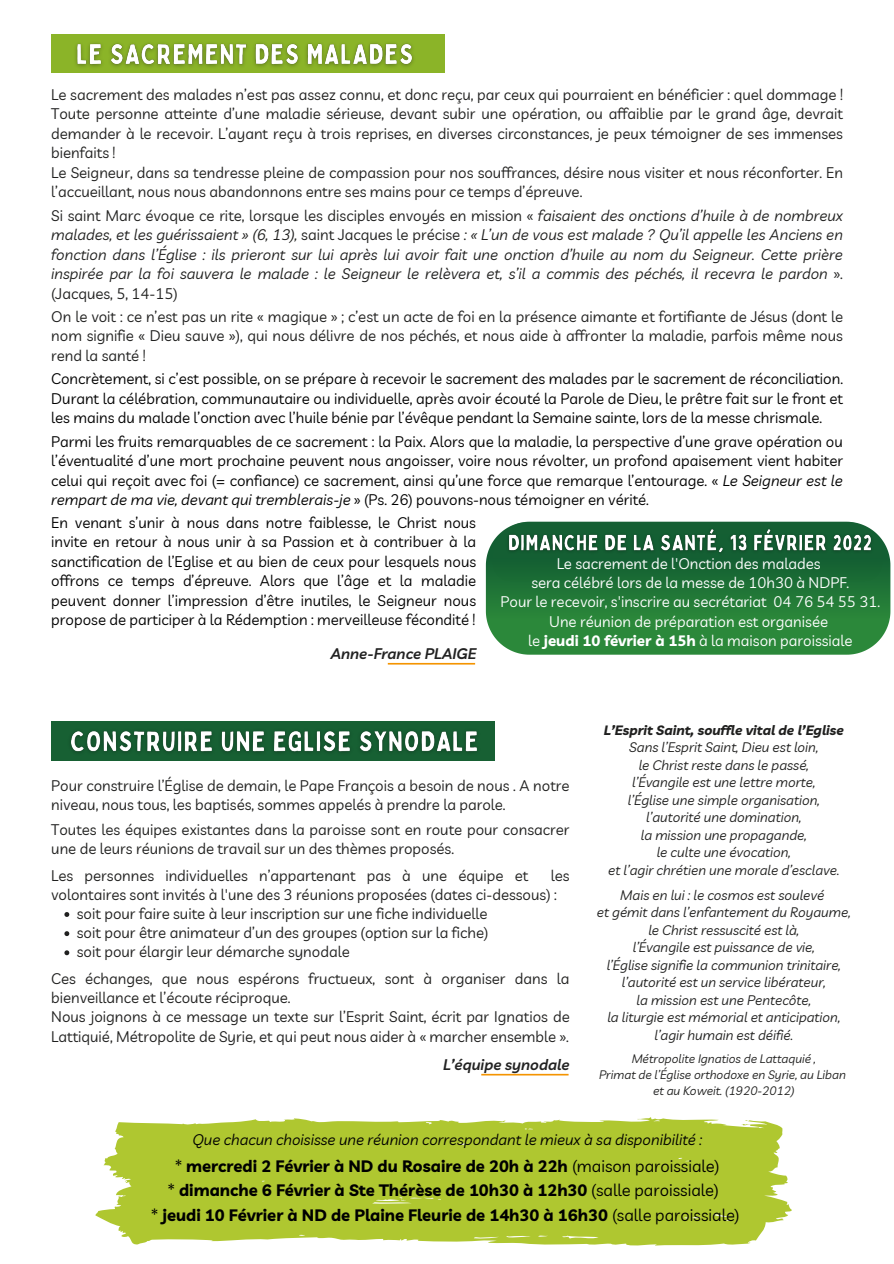
<style>
.page{position:relative;width:894px;height:1264px;background:#fff}
.page>*{position:absolute;margin:0;border:0;box-sizing:border-box;transform-origin:0 0}
.t1{font:700 16.5px "Livvic";color:#000}
.t2{font:15px/19.5px "Livvic";color:#20201f}
.t3{font:15px/19.5px "Livvic";color:#000;text-align:justify}
.t4{font:italic 15px/19.5px "Livvic";color:#20201f;text-align:justify}
.t5{font:15px/19.2px "Livvic";color:#fff;text-align:center}
.t6{font:italic 15px "Livvic";color:#000}
.t7{font:italic 600 15px "Livvic";color:#222}
.t8{font:italic 13.5px "Livvic";color:#20201f}
.t9{font:italic 700 13.5px "Livvic";color:#20201f}
.t10{font:italic 12px "Livvic";color:#20201f}
.s1{font-style:normal}
.s2{font-style:italic}
.s3{font-weight:700}
.s4{font-weight:400}
</style>
<div class="page">
<div style="left:51px;top:721px;width:444px;height:40px;background:#176033"></div>
<div style="left:51px;top:34px;width:393px;height:39px;background:#8bb428"></div>
<svg style="left:387px;top:663px;width:88px;height:1px"></svg>
<svg style="left:64px;top:912px;width:5px;height:4px"></svg>
<svg style="left:64px;top:931px;width:5px;height:5px"></svg>
<svg style="left:64px;top:950px;width:5px;height:5px"></svg>
<svg style="left:481px;top:1073px;width:87px;height:2px"></svg>
<svg style="left:95px;top:1117px;width:696px;height:129px;background:#b8cd48"></svg>
<svg style="left:485px;top:539px;width:405px;height:115px;background:#2d843f"></svg>
<div style="left:492px;top:531px;width:390px;height:51px;background:#176733"></div>
<img style="left:70px;top:731px;width:407px;height:22px">
<img style="left:75px;top:43px;width:339px;height:24px">
<img style="left:503px;top:522px;width:375px;height:39px">
<p class="t2" style="left:51px;top:84px;width:793px;text-align:justify">Le sacrement des malades n’est pas assez connu, et donc reçu, par ceux qui pourraient en bénéficier : quel dommage !<br>Toute personne atteinte d’une maladie sérieuse, devant subir une opération, ou affaiblie par le grand âge, devrait demander à le recevoir. L’ayant reçu à trois reprises, en diverses circonstances, je peux témoigner de ses immenses bienfaits !</p>
<p class="t2" style="left:51px;top:162px;width:793px">Le Seigneur, dans sa tendresse pleine de compassion pour nos souffrances, désire nous visiter et nous réconforter. En l’accueillant, nous nous abandonnons entre ses mains pour ce temps d’épreuve.</p>
<p class="t4" style="left:51px;top:205px;width:793px"><span class="s1">Si saint Marc évoque ce rite, lorsque les disciples envoyés en mission «</span> faisaient des onctions d’huile à de nombreux malades, et les guérissaient » (6, 13), <span class="s1">saint Jacques le précise</span> : « L’un de vous est malade ? Qu’il appelle les Anciens en fonction dans l’Église : ils prieront sur lui après lui avoir fait une onction d’huile au nom du Seigneur. Cette prière inspirée par la foi sauvera le malade : le Seigneur le relèvera et, s’il a commis des péchés, il recevra le pardon <span class="s1">». (Jacques, 5, 14-15)</span></p>
<p class="t2" style="left:51px;top:306px;width:793px;text-align:justify">On le voit : ce n’est pas un rite « magique » ; c’est un acte de foi en la présence aimante et fortifiante de Jésus (dont le nom signifie « Dieu sauve »), qui nous délivre de nos péchés, et nous aide à affronter la maladie, parfois même nous rend la santé !</p>
<p class="t3" style="left:51px;top:369px;width:793px">Concrètement, si c’est possible, on se prépare à recevoir le sacrement des malades par le sacrement de réconciliation.<br>Durant la célébration, communautaire ou individuelle, après avoir écouté la Parole de Dieu, le prêtre fait sur le front et les mains du malade l’onction avec l’huile bénie par l’évêque pendant la Semaine sainte, lors de la messe chrismale.</p>
<p class="t3" style="left:51px;top:431px;width:793px">Parmi les fruits remarquables de ce sacrement : la Paix. Alors que la maladie, la perspective d’une grave opération ou l’éventualité d’une mort prochaine peuvent nous angoisser, voire nous révolter, un profond apaisement vient habiter celui qui reçoit avec foi (= confiance) ce sacrement, ainsi qu’une force que remarque l’entourage. « <span class="s2">Le Seigneur est le rempart de ma vie, devant qui tremblerais-je</span> » (Ps. 26) pouvons-nous témoigner en vérité.</p>
<p class="t3" style="left:51px;top:512px;width:426px">En venant s’unir à nous dans notre faiblesse, le Christ nous invite en retour à nous unir à sa Passion et à contribuer à la sanctification de l’Eglise et au bien de ceux pour lesquels nous offrons ce temps d’épreuve. Alors que l’âge et la maladie peuvent donner l’impression d’être inutiles, le Seigneur nous propose de participer à la Rédemption : merveilleuse fécondité !</p>
<p class="t7" style="left:331px;top:643px;width:147px">Anne-France PLAIGE</p>
<p class="t5" style="left:556px;top:554px;width:265px">Le sacrement de l'Onction des malades</p>
<p class="t5" style="left:531px;top:573px;width:319px">sera célébré lors de la messe de 10h30 à NDPF.</p>
<p class="t5" style="left:500px;top:592px;width:381px">Pour le recevoir, s'inscrire au secrétariat 04 76 54 55 31.<br>Une réunion de préparation est organisée</p>
<p class="t5" style="left:528px;top:630px;width:326px">le <span class="s3">jeudi 10 février à 15h</span> à la maison paroissiale</p>
<p class="t2" style="left:51px;top:775px;width:519px">Pour construire l’Église de demain, le Pape François a besoin de nous . A notre niveau, nous tous, les baptisés, sommes appelés à prendre la parole.</p>
<p class="t2" style="left:51px;top:819px;width:519px">Toutes les équipes existantes dans la paroisse sont en route pour consacrer une de leurs réunions de travail sur un des thèmes proposés.</p>
<p class="t2" style="left:51px;top:865px;width:478px">Les personnes individuelles n’appartenant pas à une équipe et</p>
<p class="t2" style="left:51px;top:865px;width:519px;text-indent:499px">les volontaires sont invités à l'une des 3 réunions proposées (dates ci-dessous) :</p>
<p class="t2" style="left:77px;top:903px;width:412px">soit pour faire suite à leur inscription sur une fiche individuelle</p>
<p class="t2" style="left:77px;top:922px;width:413px">soit pour être animateur d’un des groupes (option sur la fiche)</p>
<p class="t2" style="left:77px;top:942px;width:274px">soit pour élargir leur démarche synodale</p>
<p class="t2" style="left:51px;top:968px;width:519px">Ces échanges, que nous espérons fructueux, sont à organiser dans la bienveillance et l’écoute réciproque.</p>
<p class="t2" style="left:51px;top:1007px;width:520px">Nous joignons à ce message un texte sur l’Esprit Saint, écrit par Ignatios de<br>Lattiquié, Métropolite de Syrie, et qui peut nous aider à « marcher ensemble ».</p>
<p class="t7" style="left:443px;top:1054px;width:128px">L’équipe synodale</p>
<p class="t9" style="left:603px;top:721px;width:241px">L’Esprit Saint, souffle vital de l’Eglise</p>
<p class="t8" style="left:629px;top:738px;width:191px">Sans l’Esprit Saint, Dieu est loin,</p>
<p class="t8" style="left:638px;top:756px;width:172px">le Christ reste dans le passé,</p>
<p class="t8" style="left:632px;top:773px;width:185px">l’Évangile est une lettre morte,</p>
<p class="t8" style="left:627px;top:791px;width:193px">l’Église une simple organisation,</p>
<p class="t8" style="left:646px;top:808px;width:157px">l’autorité une domination,</p>
<p class="t8" style="left:640px;top:826px;width:167px">la mission une propagande,</p>
<p class="t8" style="left:656px;top:843px;width:136px">le culte une évocation,</p>
<p class="t8" style="left:608px;top:861px;width:233px">et l’agir chrétien une morale d’esclave.</p>
<p class="t8" style="left:620px;top:886px;width:205px">Mais en lui : le cosmos est soulevé</p>
<p class="t8" style="left:596px;top:903px;width:255px">et gémit dans l’enfantement du Royaume,</p>
<p class="t8" style="left:648px;top:921px;width:152px">le Christ ressuscité est là,</p>
<p class="t8" style="left:632px;top:938px;width:184px">l’Évangile est puissance de vie,</p>
<p class="t8" style="left:606px;top:956px;width:236px">l’Église signifie la communion trinitaire,</p>
<p class="t8" style="left:621px;top:973px;width:205px">l’autorité est un service libérateur,</p>
<p class="t8" style="left:636px;top:991px;width:176px">la mission est une Pentecôte,</p>
<p class="t8" style="left:607px;top:1008px;width:234px">la liturgie est mémorial et anticipation,</p>
<p class="t8" style="left:654px;top:1026px;width:140px">l’agir humain est déifié.</p>
<p class="t10" style="left:631px;top:1051px;width:186px">Métropolite Ignatios de Lattaquié ,</p>
<p class="t10" style="left:599px;top:1066px;width:248px">Primat de l’Église orthodoxe en Syrie, au Liban</p>
<p class="t10" style="left:653px;top:1082px;width:143px">et au Koweit. (1920-2012)</p>
<p class="t6" style="left:192px;top:1129px;width:511px">Que chacun choisisse une réunion correspondant le mieux à sa disponibilité :</p>
<p class="t1" style="left:175px;top:1155px;width:546px"><span class="s4">*</span> mercredi 2 Février à ND du Rosaire de 20h à 22h <span class="s4">(maison paroissiale)</span></p>
<p class="t1" style="left:167px;top:1179px;width:552px"><span class="s4">*</span> dimanche 6 Février à Ste Thérèse de 10h30 à 12h30 <span class="s4">(salle paroissiale)</span></p>
<p class="t1" style="left:151px;top:1204px;width:590px"><span class="s4">*</span> jeudi 10 Février à ND de Plaine Fleurie de 14h30 à 16h30 <span class="s4">(salle paroissiale)</span></p>
</div>
